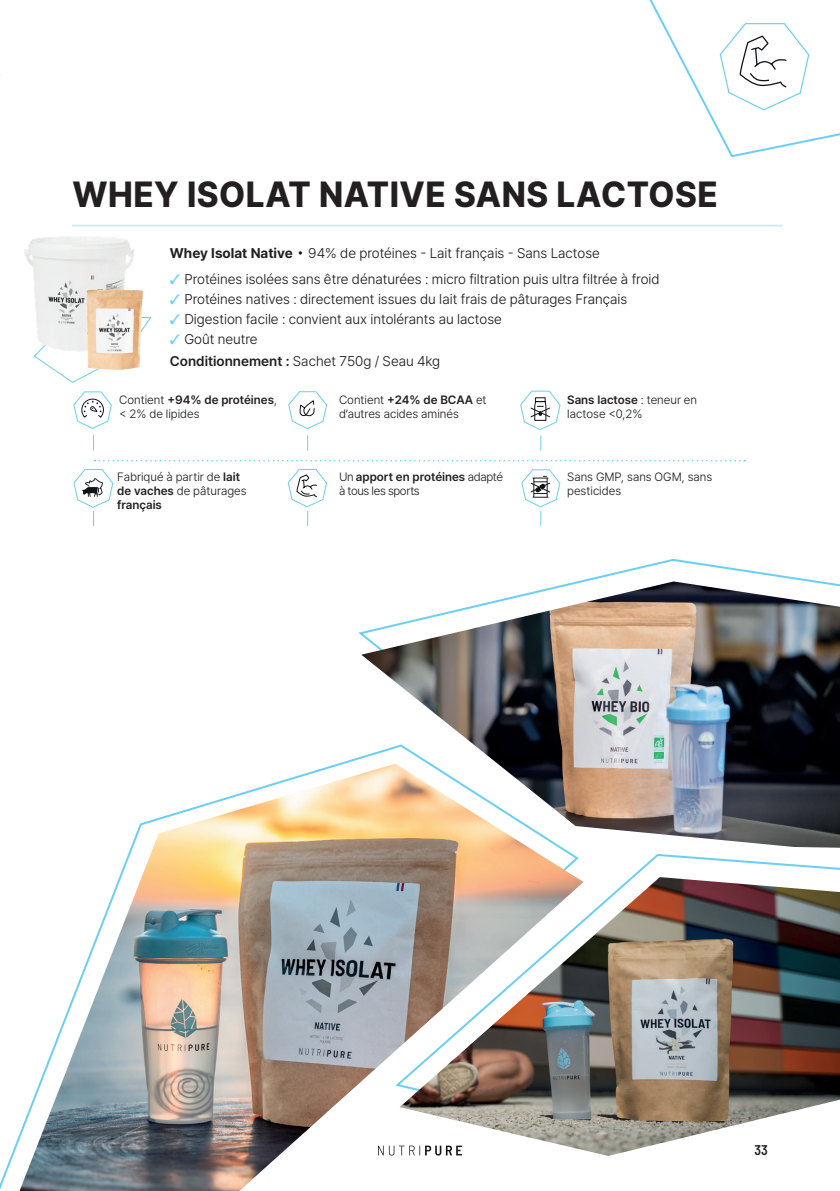
<style>
.page{position:relative;width:840px;height:1191px;background:#fff}
.page>*{position:absolute;margin:0;border:0;box-sizing:border-box;transform-origin:0 0}
.t1{font:800 36px "Pretendard";letter-spacing:.015em;color:#231f20;scale:.95 1}
.t2{font:300 14px/22.4px "Pretendard";color:#231f20}
.t3{font:600 semi-condensed 14px "Barlow";color:#231f20}
.t4{font:300 12px/14px "Pretendard";color:#231f20}
.t5{font:300 12px/14px "Pretendard";letter-spacing:-.03em;color:#231f20}
.s1{font-weight:700}
.s2{font-size:18px;color:#101316}
.s3{color:#6bcef4}
.s4{font-weight:600}
</style>
<div class="page">
<hr style="left:72px;top:225px;width:710px;height:2px;background:#cdecf7">
<svg style="left:33px;top:317px;width:119px;height:66px"></svg>
<svg style="left:649px;top:0;width:190px;height:158px"></svg>
<svg style="left:94px;top:460px;width:650px;height:1px"></svg>
<svg style="left:93px;top:435px;width:1px;height:15px"></svg>
<svg style="left:307px;top:435px;width:1px;height:15px"></svg>
<svg style="left:521px;top:469px;width:39px;height:57px"></svg>
<svg style="left:73px;top:391px;width:39px;height:38px"></svg>
<svg style="left:287px;top:469px;width:40px;height:57px"></svg>
<svg style="left:288px;top:391px;width:39px;height:38px"></svg>
<svg style="left:73px;top:469px;width:41px;height:57px"></svg>
<svg style="left:520px;top:390px;width:40px;height:60px"></svg>
<img style="left:24px;top:236px;width:111px;height:116px">
<img style="left:83px;top:289px;width:63px;height:80px">
<img style="left:20px;top:763px;width:551px;height:428px">
<svg style="left:394px;top:853px;width:445px;height:282px"></svg>
<img style="left:399px;top:877px;width:440px;height:279px">
<svg style="left:357px;top:558px;width:461px;height:271px"></svg>
<img style="left:361px;top:581px;width:478px;height:266px">
<h1 class="t1" style="left:72px;top:168px;width:680px">WHEY ISOLAT NATIVE SANS LACTOSE</h1>
<p class="t2" style="left:170px;top:242px;width:431px"><span class="s1">Whey Isolat Native</span> <span class="s2">•</span> 94% de protéines - Lait français - Sans Lactose</p>
<p class="t2" style="left:170px;top:267px;width:491px"><span class="s3">✓</span> Protéines isolées sans être dénaturées : micro filtration puis ultra filtrée à froid</p>
<p class="t2" style="left:170px;top:287px;width:458px"><span class="s3">✓</span> Protéines natives : directement issues du lait frais de pâturages Français</p>
<p class="t2" style="left:170px;top:307px;width:333px"><span class="s3">✓</span> Digestion facile : convient aux intolérants au lactose</p>
<p class="t2" style="left:170px;top:327px;width:272px"><span class="s3">✓</span> Goût neutre<br><span class="s4">Conditionnement :</span> Sachet 750g / Seau 4kg</p>
<p class="t4" style="left:119px;top:393px;width:159px">Contient <span class="s4">+94% de protéines</span>, &lt; 2% de lipides</p>
<p class="t4" style="left:339px;top:393px;width:149px">Contient <span class="s4">+24% de BCAA</span> et d’autres acides aminés</p>
<p class="t4" style="left:567px;top:393px;width:131px"><span class="s4">Sans lactose</span> : teneur en lactose &lt;0,2%</p>
<p class="t4" style="left:117px;top:469px;width:131px">Fabriqué à partir de <span class="s4">lait de vaches</span> de pâturages <span class="s4">français</span></p>
<p class="t5" style="left:339px;top:469px;width:165px">Un <span class="s4">apport en protéines</span> adapté à tous les sports</p>
<p class="t4" style="left:567px;top:469px;width:147px">Sans GMP, sans OGM, sans pesticides</p>
<p class="t3" style="left:754px;top:1140px;width:15px">33</p>
</div>
